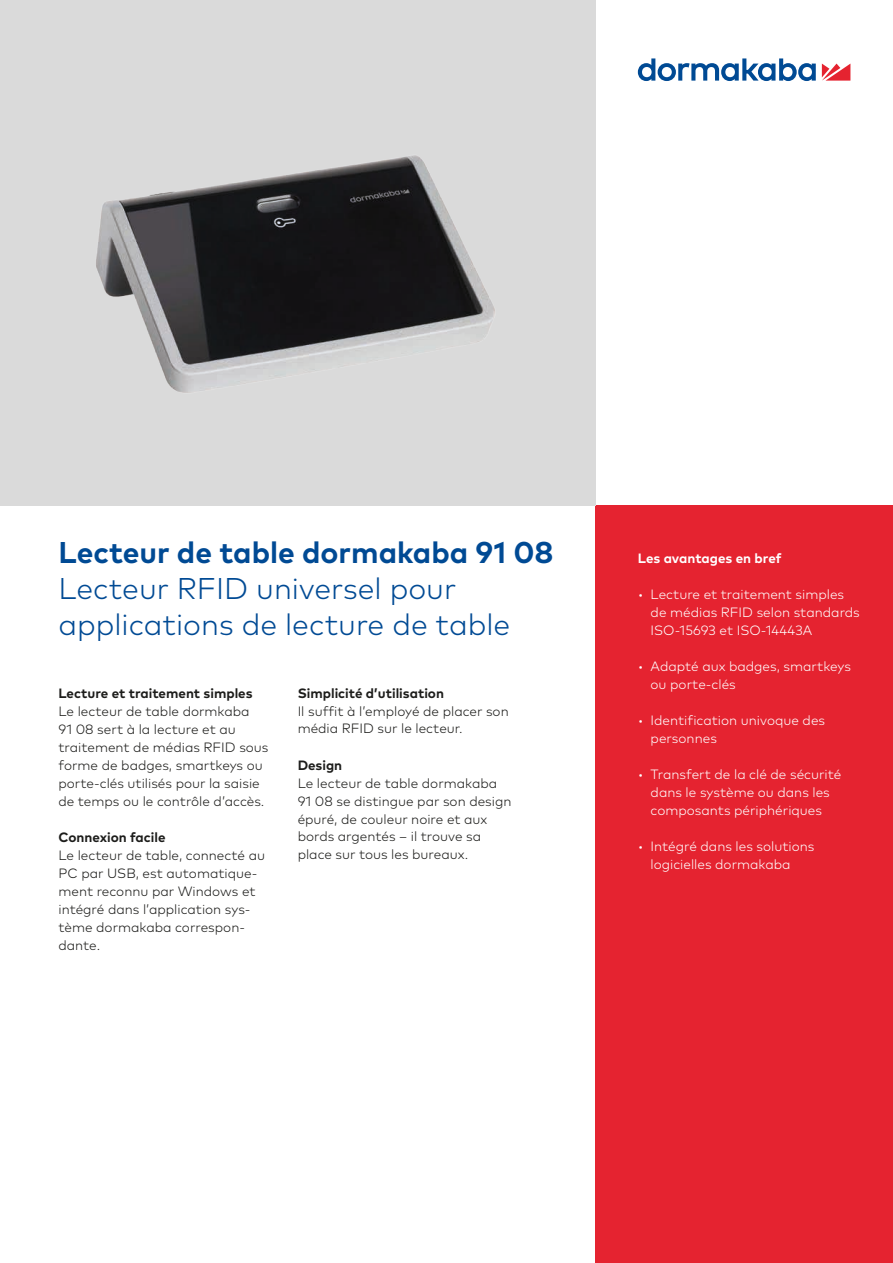
<style>
.page{position:relative;width:893px;height:1263px;background:#fff}
.page>*{position:absolute;margin:0;border:0;box-sizing:border-box;transform-origin:0 0}
.t1{font:300 30px/36px "Mark Pro";color:#004a94}
.t2{font:700 30px "Mark Pro";color:#004a94}
.t3{font:300 13.5px/18px "Mark Pro";color:#1d1d1b}
.t4{font:300 13.5px/18px "Mark Pro";color:#fff}
.t5{font:700 13.5px "Mark Pro";color:#1d1d1b}
.t6{font:700 13.5px "Mark Pro";color:#fff}
</style>
<div class="page">
<svg style="left:822px;top:64px;width:28px;height:17px"></svg>
<svg style="left:638px;top:58px;width:178px;height:23px"></svg>
<div style="left:595px;top:505px;width:298px;height:758px;background:#e52330"></div>
<div style="left:0;top:0;width:595px;height:505px;background:#dadada"></div>
<img style="left:96px;top:155px;width:399px;height:238px">
<h1 class="t2" style="left:58px;top:529px;width:497px">Lecteur de table dormakaba 91 08</h1>
<h1 class="t1" style="left:58px;top:568px;width:453px">Lecteur RFID universel pour applications de lecture de table</h1>
<p class="t5" style="left:58px;top:682px;width:196px">Lecture et traitement simples</p>
<p class="t3" style="left:58px;top:701px;width:212px">Le lecteur de table dormkaba<br>91 08 sert à la lecture et au traitement de médias RFID sous forme de badges, smartkeys ou porte-clés utilisés pour la saisie de temps ou le contrôle d’accès.</p>
<p class="t5" style="left:58px;top:826px;width:109px">Connexion facile</p>
<p class="t3" style="left:58px;top:845px;width:208px">Le lecteur de table, connecté au<br>PC par USB, est automatique&shy;ment reconnu par Windows et intégré dans l’application sys&shy;tème dormakaba correspon&shy;dante.</p>
<p class="t5" style="left:298px;top:682px;width:148px">Simplicité d’utilisation</p>
<p class="t3" style="left:298px;top:701px;width:213px">Il suffit à l’employé de placer son média RFID sur le lecteur.</p>
<p class="t5" style="left:298px;top:754px;width:46px">Design</p>
<p class="t3" style="left:298px;top:773px;width:215px">Le lecteur de table dormakaba<br>91 08 se distingue par son design épuré, de couleur noire et aux bords argentés – il trouve sa place sur tous les bureaux.</p>
<p class="t6" style="left:638px;top:547px;width:145px">Les avantages en bref</p>
<p class="t4" style="left:651px;top:584px;width:211px;text-indent:-13px">• Lecture et traitement simples de médias RFID selon standards<br>ISO-15693 et ISO-14443A</p>
<p class="t4" style="left:651px;top:656px;width:202px;text-indent:-13px">• Adapté aux badges, smartkeys ou porte-clés</p>
<p class="t4" style="left:651px;top:710px;width:176px;text-indent:-13px">• Identification univoque des personnes</p>
<p class="t4" style="left:638px;top:764px;width:205px;text-align:center">• Transfert de la clé de sécurité dans le système ou dans les composants périphériques</p>
<p class="t4" style="left:651px;top:836px;width:165px;text-indent:-13px">• Intégré dans les solutions logicielles dormakaba</p>
</div>
